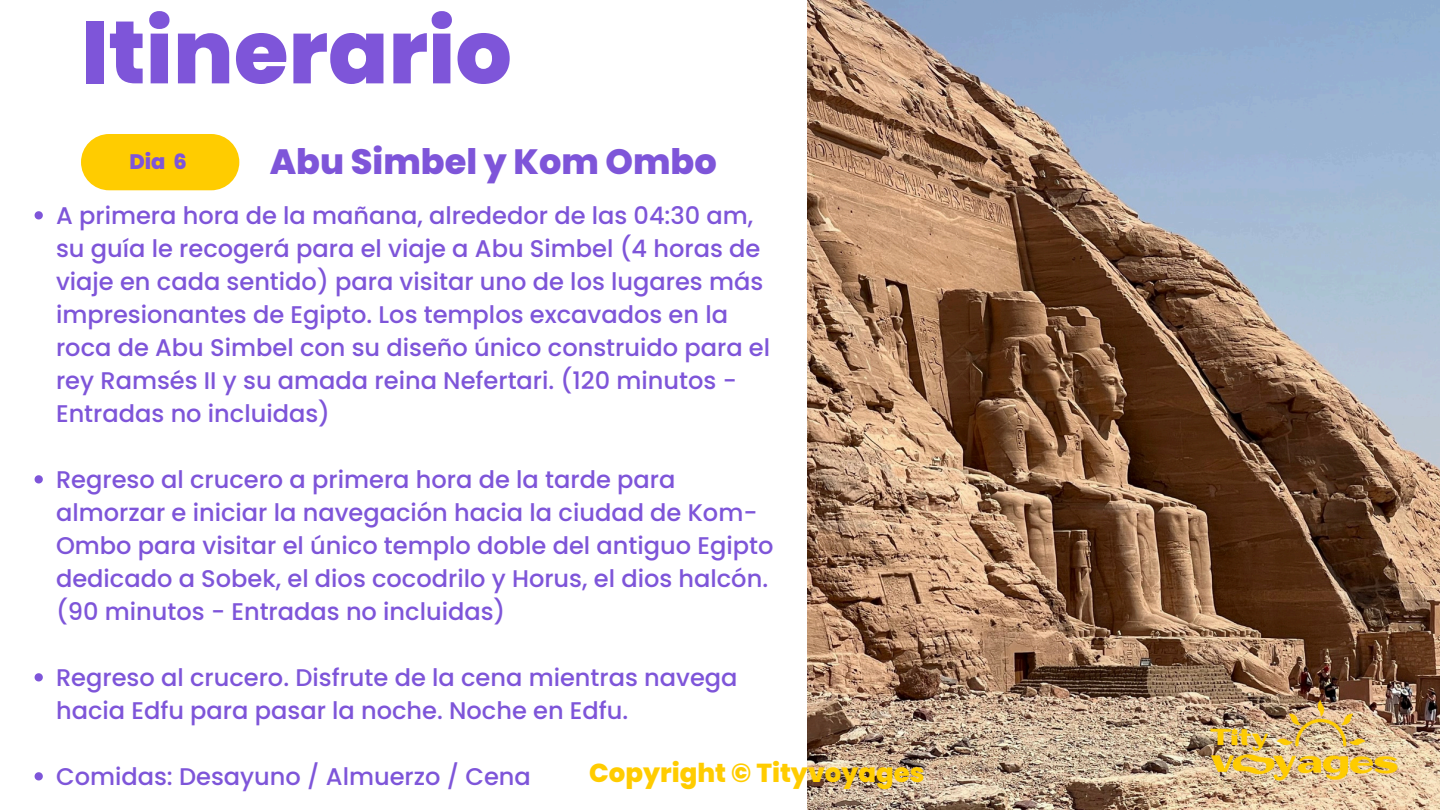
<style>
.page{position:relative;width:1440px;height:810px;background:#fff}
.page>*{position:absolute;margin:0;border:0;box-sizing:border-box;transform-origin:0 0}
.t1{font:800 88.7px "Poppins";color:#7e55d9}
.t2{font:800 35.1px "Poppins";color:#7e55d9}
.t3{font:800 26px "Poppins";color:#fc0}
.t4{font:500 24.1px/33px "Poppins";color:#7e55d9}
.t5{font:800 21px "Poppins";color:#7e55d9}
</style>
<div class="page">
<div style="left:81px;top:134px;width:158px;height:56px;background:#fc0;border-radius:28px"></div>
<img style="left:808px;top:0;width:632px;height:810px">
<svg style="left:35px;top:211px;width:8px;height:8px"></svg>
<svg style="left:35px;top:475px;width:8px;height:8px"></svg>
<svg style="left:35px;top:673px;width:8px;height:8px"></svg>
<svg style="left:35px;top:772px;width:8px;height:8px"></svg>
<p class="t1" style="left:81px;top:-10px;width:432px">Itinerario</p>
<p class="t5" style="left:129px;top:147px;width:59px">Dia 6</p>
<p class="t2" style="left:270px;top:137px;width:449px">Abu Simbel y Kom Ombo</p>
<h2 class="t4" style="left:56px;top:199px;width:716px">A primera hora de la mañana, alrededor de las 04:30 am, su guía le recogerá para el viaje a Abu Simbel (4 horas de viaje en cada sentido) para visitar uno de los lugares más impresionantes de Egipto. Los templos excavados en la roca de Abu Simbel con su diseño único construido para el rey Ramsés II y su amada reina Nefertari. (120 minutos - Entradas no incluidas)</h2>
<p class="t4" style="left:56px;top:463px;width:719px">Regreso al crucero a primera hora de la tarde para almorzar e iniciar la navegación hacia la ciudad de Kom-Ombo para visitar el único templo doble del antiguo Egipto dedicado a Sobek, el dios cocodrilo y Horus, el dios halcón. (90 minutos - Entradas no incluidas)</p>
<p class="t4" style="left:56px;top:661px;width:683px">Regreso al crucero. Disfrute de la cena mientras navega hacia Edfu para pasar la noche. Noche en Edfu.</p>
<p class="t4" style="left:56px;top:760px;width:476px">Comidas: Desayuno / Almuerzo / Cena</p>
<p class="t3" style="left:589px;top:754px;width:337px">Copyright © Tityvoyages</p>
</div>
